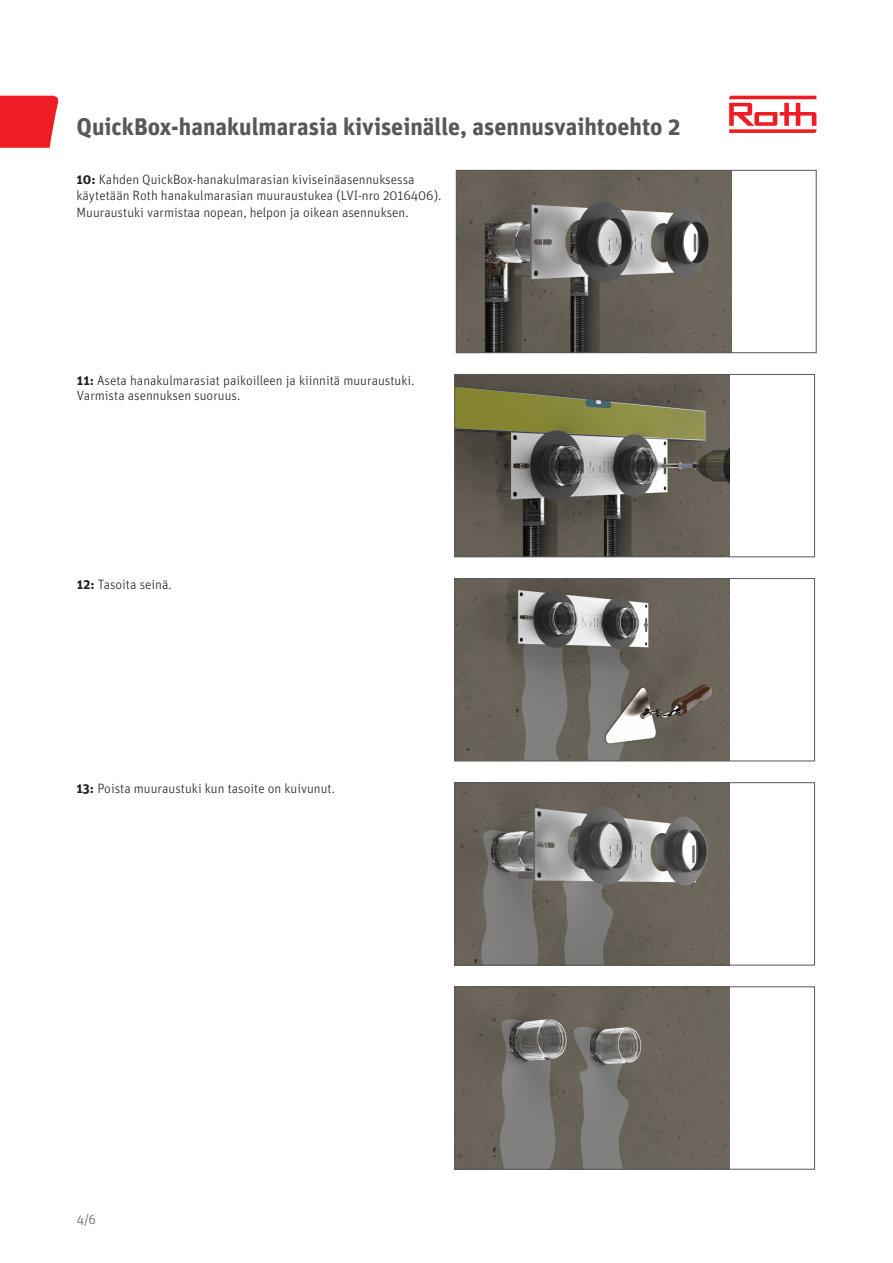
<style>
.page{position:relative;width:893px;height:1263px;background:#fff}
.page>*{position:absolute;margin:0;border:0;box-sizing:border-box;transform-origin:0 0}
.t1{font:700 24px "Unit OT";color:#57585a}
.Styckeformat__1{font:300 13.5px/16.5px "Unit OT";color:#231f20}
.t2{font:300 13.5px "Unit OT";color:#57585a}
.s1{font-weight:700}
</style>
<div class="page">
<svg style="left:729px;top:96px;width:87px;height:37px"></svg>
<svg style="left:0;top:96px;width:59px;height:52px;background:#ef3036"></svg>
<img style="left:456px;top:376px;width:274px;height:179px">
<div style="left:454px;top:374px;width:361px;height:183px;border:1px solid #57585a"></div>
<img style="left:456px;top:580px;width:274px;height:179px">
<div style="left:454px;top:578px;width:361px;height:183px;border:1px solid #57585a"></div>
<img style="left:456px;top:784px;width:274px;height:179px">
<div style="left:454px;top:782px;width:361px;height:183px;border:1px solid #57585a"></div>
<img style="left:456px;top:988px;width:274px;height:179px">
<div style="left:454px;top:986px;width:361px;height:183px;border:1px solid #57585a"></div>
<img style="left:458px;top:172px;width:273px;height:179px">
<div style="left:456px;top:170px;width:360px;height:183px;border:1px solid #57585a"></div>
<p class="t1" style="left:77px;top:111px;width:605px">QuickBox-hanakulmarasia kiviseinälle, asennusvaihtoehto 2</p>
<p class="Styckeformat__1" style="left:77px;top:171px;width:366px"><span class="s1">10:</span> Kahden QuickBox-hanakulmarasian kiviseinäasennuksessa käytetään Roth hanakulmarasian muuraustukea (LVI-nro 2016406).<br>Muuraustuki varmistaa nopean, helpon ja oikean asennuksen.</p>
<p class="Styckeformat__1" style="left:77px;top:373px;width:339px;line-height:15px"><span class="s1">11:</span> Aseta hanakulmarasiat paikoilleen ja kiinnitä muuraustuki.<br>Varmista asennuksen suoruus.</p>
<p class="Styckeformat__1" style="left:77px;top:576px;width:96px"><span class="s1">12:</span> Tasoita seinä.</p>
<p class="Styckeformat__1" style="left:77px;top:780px;width:260px"><span class="s1">13:</span> Poista muuraustuki kun tasoite on kuivunut.</p>
<p class="t2" style="left:77px;top:1211px;width:21px">4/6</p>
</div>
